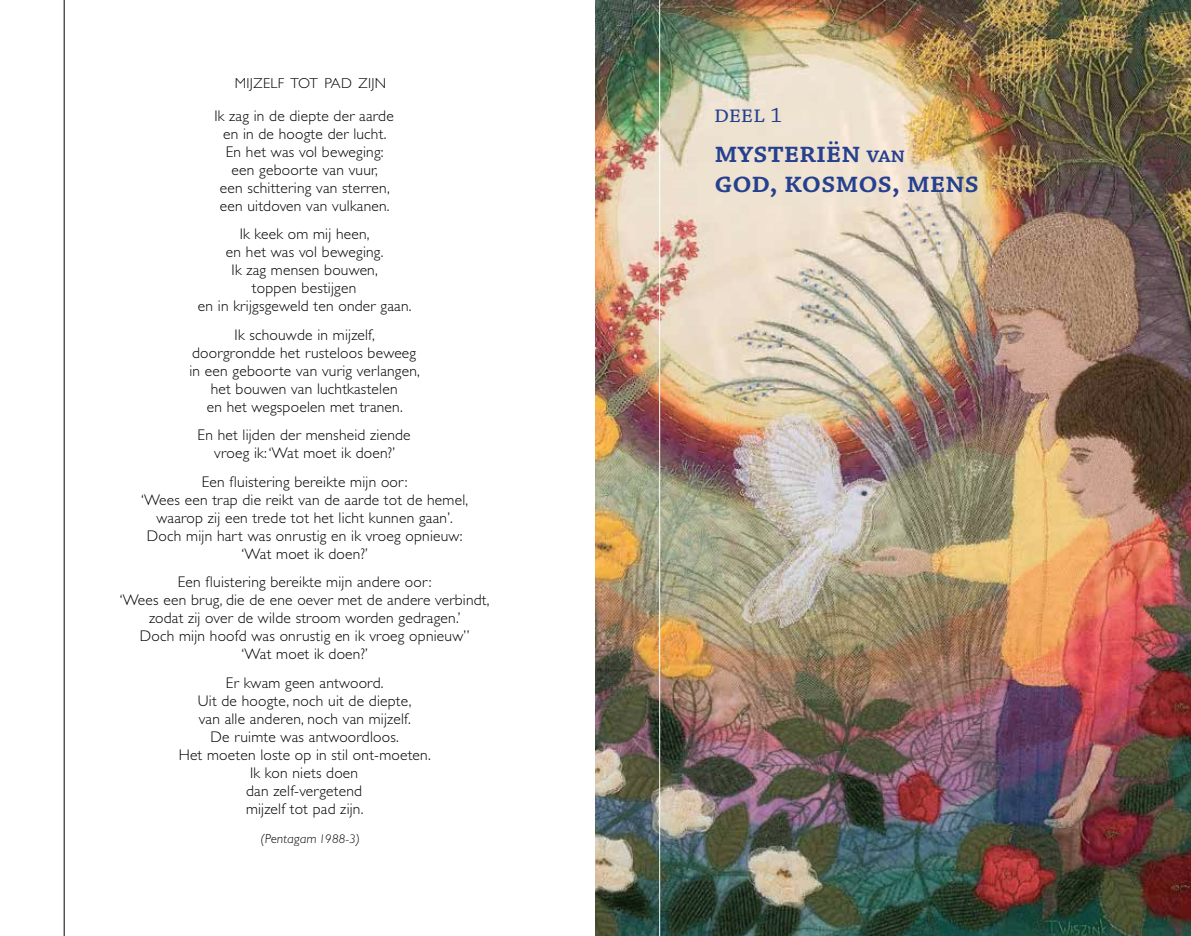
<style>
.page{position:relative;width:1191px;height:936px;background:#fff}
.page>*{position:absolute;margin:0;border:0;box-sizing:border-box;transform-origin:0 0}
.t1{font:29.4px/30px "Chaparral Pro Semibold Capt";letter-spacing:-.01em;color:#25408f}
.t2{font:26.4px "Chaparral Pro Subh";color:#25408f}
.t3{font:300 15.45px/18px "Gill Sans Std";letter-spacing:.015em;color:#000;text-align:center}
.t4{font:300 14.4px "Gill Sans Std";letter-spacing:.02em;color:#000}
.t5{font:italic 300 13.2px "Gill Sans Std";color:#000}
.s1{font-size:12.45px}
.s2{font-family:"Chaparral Pro";font-size:22.05px}
.s3{font-size:22.05px}
</style>
<div class="page">
<img style="left:595px;top:0;width:64px;height:935px">
<img style="left:659px;top:0;width:532px;height:935px">
<p class="t4" style="left:235px;top:75px;width:153px">MIJZELF TOT PAD ZIJN</p>
<p class="t3" style="left:214px;top:107px;width:181px">Ik zag in de diepte der aarde en in de hoogte der lucht.<br>En het was vol beweging: een geboorte van vuur,<br>een schittering van sterren, een uitdoven van vulkanen.</p>
<p class="t3" style="left:198px;top:225px;width:215px">Ik keek om mij heen,<br>en het was vol beweging.<br>Ik zag mensen bouwen,<br>toppen bestijgen<br>en in krijgsgeweld ten onder gaan.</p>
<p class="t3" style="left:189px;top:326px;width:232px">Ik schouwde in mijzelf,<br>doorgrondde het rusteloos beweeg in een geboorte van vurig verlangen, het bouwen van luchtkastelen<br>en het wegspoelen met tranen.</p>
<p class="t3" style="left:198px;top:426px;width:215px">En het lijden der mensheid ziende vroeg ik: ‘Wat moet ik doen?’</p>
<p class="t3" style="left:141px;top:473px;width:328px">Een fluistering bereikte mijn oor:<br>‘Wees een trap die reikt van de aarde tot de hemel, waarop zij een trede tot het licht kunnen gaan’.<br>Doch mijn hart was onrustig en ik vroeg opnieuw: ‘Wat moet ik doen?’</p>
<p class="t3" style="left:120px;top:573px;width:371px">Een fluistering bereikte mijn andere oor:<br>‘Wees een brug, die de ene oever met de andere verbindt, zodat zij over de wilde stroom worden gedragen.’<br>Doch mijn hoofd was onrustig en ik vroeg opnieuw”<br>‘Wat moet ik doen?’</p>
<p class="t3" style="left:179px;top:674px;width:254px">Er kwam geen antwoord.<br>Uit de hoogte, noch uit de diepte,<br>van alle anderen, noch van mijzelf.<br>De ruimte was antwoordloos.<br>Het moeten loste op in stil ont-moeten.<br>Ik kon niets doen<br>dan zelf-vergetend<br>mijzelf tot pad zijn.</p>
<p class="t5" style="left:261px;top:830px;width:101px">(Pentagam <span class="s1">1988-3</span>)</p>
<h2 class="t2" style="left:714px;top:100px;width:69px">deel <span class="s2">1</span></h2>
<h1 class="t1" style="left:714px;top:139px;width:266px">mysteriën <span class="s3">van<br></span>god, kosmos, mens</h1>
</div>
